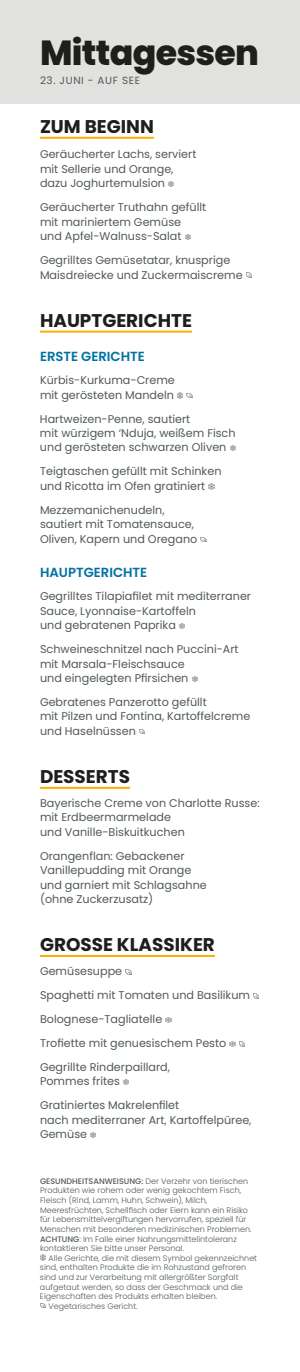
<style>
.page{position:relative;width:300px;height:1372px;background:#fff}
.page>*{position:absolute;margin:0;border:0;box-sizing:border-box;transform-origin:0 0}
.t1{font:800 34.8px "Poppins";letter-spacing:-.02em;color:#1e1e1c}
.t2{font:700 18.4px "Poppins";color:#1e1e1c}
.t3{font:600 13.2px "Poppins";color:#0071a3}
.t4{font:11.2px/14.4px "Poppins";color:#505a57}
.t5{font:10.4px "Poppins";letter-spacing:.06em;color:#505a57}
.t6{font:300 8px/9.6px "Poppins";color:#505a57}
.s1{font-weight:500}
</style>
<div class="page">
<div style="left:0;top:0;width:300px;height:104px;background:#e1e2e0"></div>
<hr style="left:40px;top:137px;width:114px;height:2px;background:#f9b000">
<hr style="left:40px;top:330px;width:152px;height:2px;background:#f9b000">
<hr style="left:40px;top:786px;width:90px;height:2px;background:#f9b000">
<hr style="left:40px;top:954px;width:175px;height:2px;background:#f9b000">
<svg style="left:169px;top:181px;width:5px;height:6px"></svg>
<svg style="left:185px;top:234px;width:5px;height:5px"></svg>
<svg style="left:246px;top:273px;width:5px;height:5px"></svg>
<svg style="left:178px;top:392px;width:14px;height:6px"></svg>
<svg style="left:230px;top:445px;width:5px;height:6px"></svg>
<svg style="left:209px;top:484px;width:5px;height:5px"></svg>
<svg style="left:201px;top:537px;width:5px;height:5px"></svg>
<svg style="left:179px;top:623px;width:6px;height:5px"></svg>
<svg style="left:192px;top:676px;width:5px;height:5px"></svg>
<svg style="left:139px;top:729px;width:6px;height:5px"></svg>
<svg style="left:126px;top:969px;width:5px;height:5px"></svg>
<svg style="left:254px;top:993px;width:5px;height:5px"></svg>
<svg style="left:166px;top:1017px;width:5px;height:5px"></svg>
<svg style="left:230px;top:1041px;width:14px;height:5px"></svg>
<svg style="left:124px;top:1079px;width:5px;height:5px"></svg>
<svg style="left:91px;top:1132px;width:5px;height:5px"></svg>
<svg style="left:41px;top:1254px;width:5px;height:5px"></svg>
<svg style="left:41px;top:1303px;width:5px;height:4px"></svg>
<h1 class="t1" style="left:40px;top:33px;width:221px">Mittagessen</h1>
<p class="t5" style="left:40px;top:74px;width:102px">23. JUNI - AUF SEE</p>
<h2 class="t2" style="left:40px;top:116px;width:115px">ZUM BEGINN</h2>
<p class="t4" style="left:40px;top:147px;width:158px">Geräucherter Lachs, serviert mit Sellerie und Orange, dazu Joghurtemulsion</p>
<p class="t4" style="left:40px;top:200px;width:168px">Geräucherter Truthahn gefüllt mit mariniertem Gemüse<br>und Apfel-Walnuss-Salat</p>
<p class="t4" style="left:40px;top:253px;width:204px">Gegrilltes Gemüsetatar, knusprige<br>Maisdreiecke und Zuckermaiscreme</p>
<h2 class="t2" style="left:40px;top:309px;width:154px">HAUPTGERICHTE</h2>
<p class="t3" style="left:40px;top:348px;width:106px">ERSTE GERICHTE</p>
<p class="t4" style="left:40px;top:373px;width:136px">Kürbis-Kurkuma-Creme mit gerösteten Mandeln</p>
<p class="t4" style="left:40px;top:411px;width:197px">Hartweizen-Penne, sautiert<br>mit würzigem ‘Nduja, weißem Fisch und gerösteten schwarzen Oliven</p>
<p class="t4" style="left:40px;top:464px;width:183px">Teigtaschen gefüllt mit Schinken und Ricotta im Ofen gratiniert</p>
<p class="t4" style="left:40px;top:503px;width:159px">Mezzemanichenudeln, sautiert mit Tomatensauce,<br>Oliven, Kapern und Oregano</p>
<p class="t3" style="left:40px;top:564px;width:109px">HAUPTGERICHTE</p>
<p class="t4" style="left:40px;top:589px;width:213px">Gegrilltes Tilapiafilet mit mediterraner<br>Sauce, Lyonnaise-Kartoffeln<br>und gebratenen Paprika</p>
<p class="t4" style="left:40px;top:642px;width:200px">Schweineschnitzel nach Puccini-Art mit Marsala-Fleischsauce<br>und eingelegten Pfirsichen</p>
<p class="t4" style="left:40px;top:695px;width:212px">Gebratenes Panzerotto gefüllt<br>mit Pilzen und Fontina, Kartoffelcreme und Haselnüssen</p>
<h2 class="t2" style="left:40px;top:765px;width:92px">DESSERTS</h2>
<p class="t4" style="left:40px;top:795px;width:221px">Bayerische Creme von Charlotte Russe: mit Erdbeermarmelade<br>und Vanille-Biskuitkuchen</p>
<p class="t4" style="left:40px;top:848px;width:168px">Orangenflan: Gebackener<br>Vanillepudding mit Orange und garniert mit Schlagsahne (ohne Zuckerzusatz)</p>
<h2 class="t2" style="left:40px;top:933px;width:176px">GROSSE KLASSIKER</h2>
<p class="t4" style="left:40px;top:959px;width:212px;line-height:24px">Gemüsesuppe<br>Spaghetti mit Tomaten und Basilikum<br>Bolognese-Tagliatelle<br>Trofiette mit genuesischem Pesto<br>Gegrillte Rinderpaillard,</p>
<p class="t4" style="left:40px;top:1069px;width:141px;line-height:24px">Pommes frites<br>Gratiniertes Makrelenfilet</p>
<p class="t4" style="left:40px;top:1112px;width:213px">nach mediterraner Art, Kartoffelpüree,<br>Gemüse</p>
<p class="t6" style="left:40px;top:1176px;width:213px"><span class="s1">GESUNDHEITSANWEISUNG:</span> Der Verzehr von tierischen Produkten wie rohem oder wenig gekochtem Fisch, Fleisch (Rind, Lamm, Huhn, Schwein), Milch, Meeresfrüchten, Schellfisch oder Eiern kann ein Risiko für Lebensmittelvergiftungen hervorrufen, speziell für Menschen mit besonderen medizinischen Problemen.<br><span class="s1">ACHTUNG</span>: Im Falle einer Nahrungsmittelintoleranz kontaktieren Sie bitte unser Personal.</p>
<p class="t6" style="left:49px;top:1252px;width:210px">Alle Gerichte, die mit diesem Symbol gekennzeichnet</p>
<p class="t6" style="left:40px;top:1262px;width:208px">sind, enthalten Produkte die im Rohzustand gefroren</p>
<p class="t6" style="left:40px;top:1272px;width:200px">sind und zur Verarbeitung mit allergrößter Sorgfalt</p>
<p class="t6" style="left:40px;top:1281px;width:204px">aufgetaut werden, so dass der Geschmack und die</p>
<p class="t6" style="left:40px;top:1291px;width:179px">Eigenschaften des Produkts erhalten bleiben.</p>
<p class="t6" style="left:49px;top:1300px;width:91px">Vegetarisches Gericht.</p>
</div>
